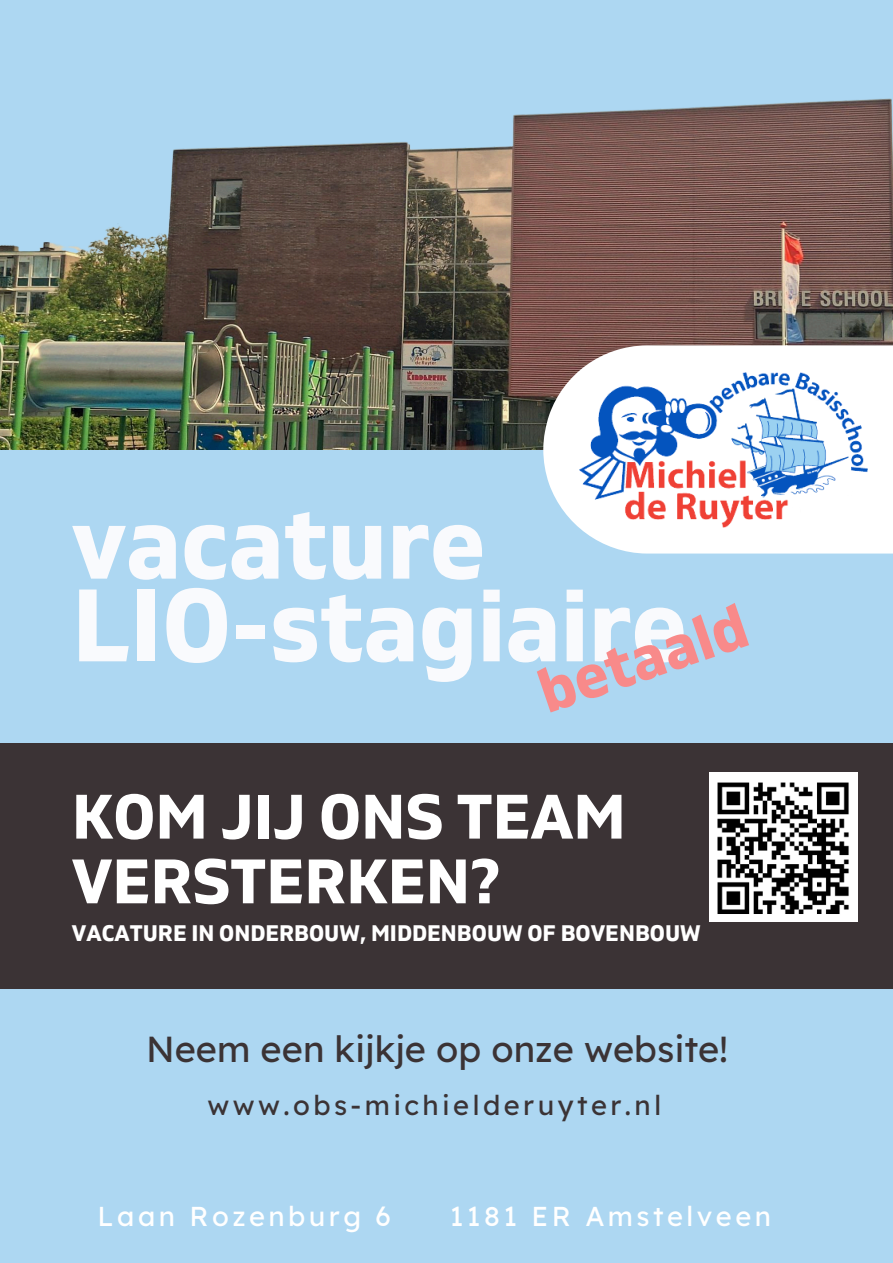
<style>
.page{position:relative;width:893px;height:1263px;background:#add7f2}
.page>*{position:absolute;margin:0;border:0;box-sizing:border-box;transform-origin:0 0}
.t1{font:700 102.6px/82.7px "Gilam";color:#f9fafd}
.t2{font:700 62.7px "Gilam";color:#f88a8a}
.t3{font:700 62.55px/64.7px "Gilam";color:#fff}
.t4{font:36.15px "Lexend Deca";color:#3b3335}
.t5{font:27.38px "Lexend Deca";letter-spacing:.125em;color:#3b3335}
.t6{font:27.3px "Lexend Deca";letter-spacing:.125em;color:#fff}
.t7{font:700 22.5px "Gilam";color:#fff}
</style>
<div class="page">
<div style="left:0;top:743px;width:893px;height:245px;background:#3b3335"></div>
<img style="left:0;top:98px;width:893px;height:352px">
<svg style="left:543px;top:345px;width:350px;height:208px;background:#ebebed"></svg>
<img style="left:580px;top:372px;width:288px;height:155px">
<img style="left:710px;top:772px;width:147px;height:149px">
<p class="t1" style="left:72px;top:505px;width:616px">vacature<br>LIO-stagiaire</p>
<p class="t2" style="left:528px;top:658px;width:218px;rotate:-19deg">betaald</p>
<p class="t3" style="left:72px;top:787px;width:555px">KOM JIJ ONS TEAM<br>VERSTERKEN?</p>
<p class="t7" style="left:72px;top:920px;width:630px">VACATURE IN ONDERBOUW, MIDDENBOUW OF BOVENBOUW</p>
<h3 class="t4" style="left:146px;top:1026px;width:583px">Neem een kijkje op onze website!</h3>
<h1 class="t5" style="left:207px;top:1087px;width:455px">www.obs-michielderuyter.nl</h1>
<h2 class="t6" style="left:97px;top:1199px;width:295px">Laan Rozenburg 6</h2>
<h2 class="t6" style="left:450px;top:1199px;width:323px">1181 ER Amstelveen</h2>
</div>
